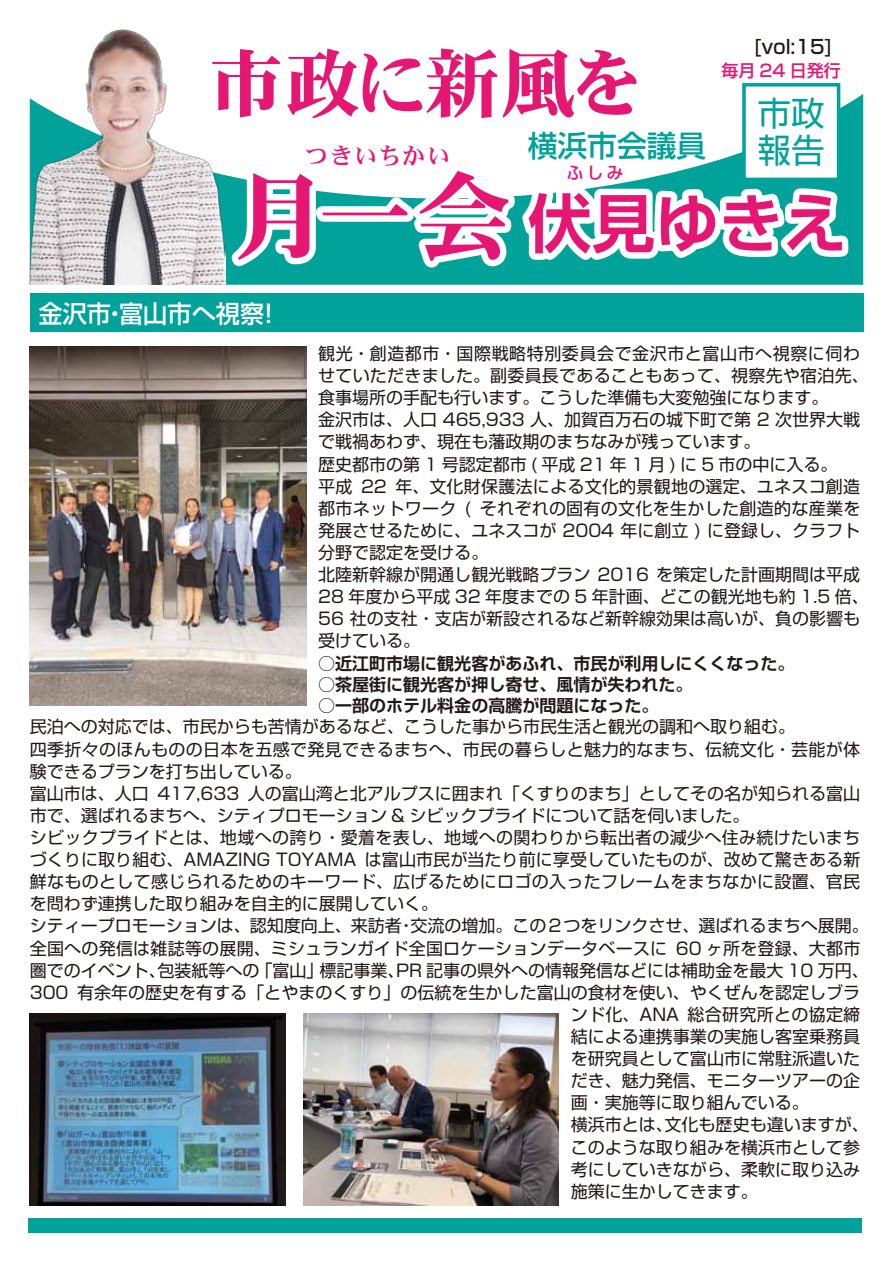
<style>
.page{position:relative;width:893px;height:1263px;background:#fff}
.page>*{position:absolute;margin:0;border:0;box-sizing:border-box;transform-origin:0 0}
.t1{font:75.9px "DFHS Mincho W9 WING RKSJ H";color:#e61673}
.t2{font:700 63.75px "Shin Go Pr 5 De";color:#e61673}
.t3{font:33.6px/37px "Shin Go Pr 5";color:#00a29a}
.t4{font:500 29.7px "Shin Go Pr 5";color:#00a29a}
.t5{font:500 24.75px "Shin Go Pr 5";color:#fff}
.t6{font:23.4px "DFHS Mincho W7 WING RKSJ H";letter-spacing:.2em;color:#e61673}
.t7{font:500 19.2px "Shin Go Pr 5";color:#221815}
.t8{font:16.95px/22px "Shin Go Pr 5";color:#221815}
.t9{font:16.95px "Shin Go Pr 5";letter-spacing:.02em;color:#221815}
.t10{font:700 16.95px "Shin Go Pr 5 De";color:#221815}
.t11{font:500 16.95px "Shin Go Pr 5";color:#e61673}
.t12{font:500 16.65px "Shin Go Pr 5";color:#e61673}
.s1{font-family:"DFHS Mincho W9 WING RKSJ H";font-weight:400;font-size:97.5px}
</style>
<div class="page">
<div style="left:28px;top:1218px;width:834px;height:15px;background:#00a29a"></div>
<svg style="left:225px;top:94px;width:638px;height:191px"></svg>
<img style="left:30px;top:30px;width:195px;height:255px">
<svg style="left:222px;top:153px;width:633px;height:124px"></svg>
<div style="left:742px;top:83px;width:98px;height:98px;background:#fff;border:4px solid #00a29a"></div>
<div style="left:30px;top:294px;width:833px;height:38px;background:#00a29a"></div>
<img style="left:30px;top:346px;width:276px;height:359px">
<img style="left:303px;top:1013px;width:256px;height:192px">
<img style="left:30px;top:1013px;width:255px;height:192px">
<p class="t7" style="left:753px;top:31px;width:82px">[vol:15]</p>
<h1 class="t1" style="left:208px;top:45px;width:431px">市政に新風を</h1>
<p class="t11" style="left:721px;top:56px;width:121px">毎月 24 日発行</p>
<h3 class="t3" style="left:758px;top:91px;width:69px">市政報告</h3>
<h3 class="t4" style="left:528px;top:121px;width:180px">横浜市会議員</h3>
<h3 class="t6" style="left:306px;top:144px;width:144px">つきいちかい</h3>
<p class="t12" style="left:567px;top:159px;width:58px">ふしみ</p>
<h2 class="t2" style="left:231px;top:171px;width:617px"><span class="s1">月一会</span>伏見ゆきえ</h2>
<h3 class="t5" style="left:38px;top:293px;width:244px">金沢市・富山市へ視察！</h3>
<p class="t8" style="left:318px;top:341px;width:552px">観光・創造都市・国際戦略特別委員会で金沢市と富山市へ視察に伺わせていただきました。副委員長であることもあって、視察先や宿泊先、食事場所の手配も行います。こうした準備も大変勉強になります。<br>金沢市は、人口 465,933 人、加賀百万石の城下町で第 2 次世界大戦で戦禍あわず、現在も藩政期のまちなみが残っています。<br>歴史都市の第 1 号認定都市 ( 平成 21 年 1 月 ) に 5 市の中に入る。<br>平成 22 年、文化財保護法による文化的景観地の選定、ユネスコ創造都市ネットワーク ( それぞれの固有の文化を生かした創造的な産業を発展させるために、ユネスコが 2004 年に創立 ) に登録し、クラフト分野で認定を受ける。<br>北陸新幹線が開通し観光戦略プラン 2016 を策定した計画期間は平成<br>28 年度から平成 32 年度までの 5 年計画、どこの観光地も約 1.5 倍、<br>56 社の支社・支店が新設されるなど新幹線効果は高いが、負の影響も受けている。</p>
<p class="t10" style="left:318px;top:649px;width:478px">○近江町市場に観光客があふれ、市民が利用しにくくなった。</p>
<p class="t10" style="left:318px;top:670px;width:376px">○茶屋街に観光客が押し寄せ、風情が失われた。</p>
<p class="t10" style="left:318px;top:692px;width:342px">○一部のホテル料金の高騰が問題になった。</p>
<p class="t8" style="left:30px;top:714px;width:767px">民泊への対応では、市民からも苦情があるなど、こうした事から市民生活と観光の調和へ取り組む。</p>
<p class="t9" style="left:30px;top:735px;width:832px">四季折々のほんものの日本を五感で発見できるまちへ、市民の暮らしと魅力的なまち、伝統文化・芸能が体</p>
<p class="t8" style="left:30px;top:758px;width:274px">験できるプランを打ち出している。</p>
<p class="t8" style="left:30px;top:781px;width:832px">富山市は、人口 417,633 人の富山湾と北アルプスに囲まれ「くすりのまち」としてその名が知られる富山</p>
<p class="t8" style="left:30px;top:803px;width:721px">市で、選ばれるまちへ、シティプロモーション &amp; シビックプライドについて話を伺いました。</p>
<p class="t9" style="left:30px;top:823px;width:832px">シビックプライドとは、地域への誇り・愛着を表し、地域への関わりから転出者の減少へ住み続けたいまち</p>
<p class="t8" style="left:30px;top:847px;width:832px">づくりに取り組む、AMAZING TOYAMA は富山市民が当たり前に享受していたものが、改めて驚きある新</p>
<p class="t9" style="left:30px;top:868px;width:832px">鮮なものとして感じられるためのキーワード、広げるためにロゴの入ったフレームをまちなかに設置、官民</p>
<p class="t8" style="left:30px;top:891px;width:410px">を問わず連携した取り組みを自主的に展開していく。</p>
<p class="t8" style="left:30px;top:913px;width:840px">シティープロモーションは、認知度向上、来訪者・交流の増加。この２つをリンクさせ、選ばれるまちへ展開。</p>
<p class="t8" style="left:30px;top:935px;width:832px">全国への発信は雑誌等の展開、ミシュランガイド全国ロケーションデータベースに 60 ヶ所を登録、大都市</p>
<p class="t8" style="left:30px;top:957px;width:840px">圏でのイベント、包装紙等への「富山」標記事業、PR 記事の県外への情報発信などには補助金を最大 10 万円、</p>
<p class="t8" style="left:30px;top:980px;width:832px">300 有余年の歴史を有する「とやまのくすり」の伝統を生かした富山の食材を使い、やくぜんを認定しブラ</p>
<p class="t8" style="left:571px;top:1002px;width:291px">ンド化、ANA 総合研究所との協定締</p>
<p class="t8" style="left:571px;top:1024px;width:291px">結による連携事業の実施し客室乗務員</p>
<p class="t8" style="left:571px;top:1046px;width:291px">を研究員として富山市に常駐派遣いた</p>
<p class="t8" style="left:571px;top:1068px;width:291px">だき、魅力発信、モニターツアーの企</p>
<p class="t8" style="left:571px;top:1090px;width:240px">画・実施等に取り組んでいる。</p>
<p class="t8" style="left:571px;top:1112px;width:299px">横浜市とは、文化も歴史も違いますが、</p>
<p class="t8" style="left:571px;top:1134px;width:291px">このような取り組みを横浜市として参</p>
<p class="t8" style="left:571px;top:1156px;width:291px">考にしていきながら、柔軟に取り込み</p>
<p class="t8" style="left:571px;top:1179px;width:189px">施策に生かしてきます。</p>
</div>
